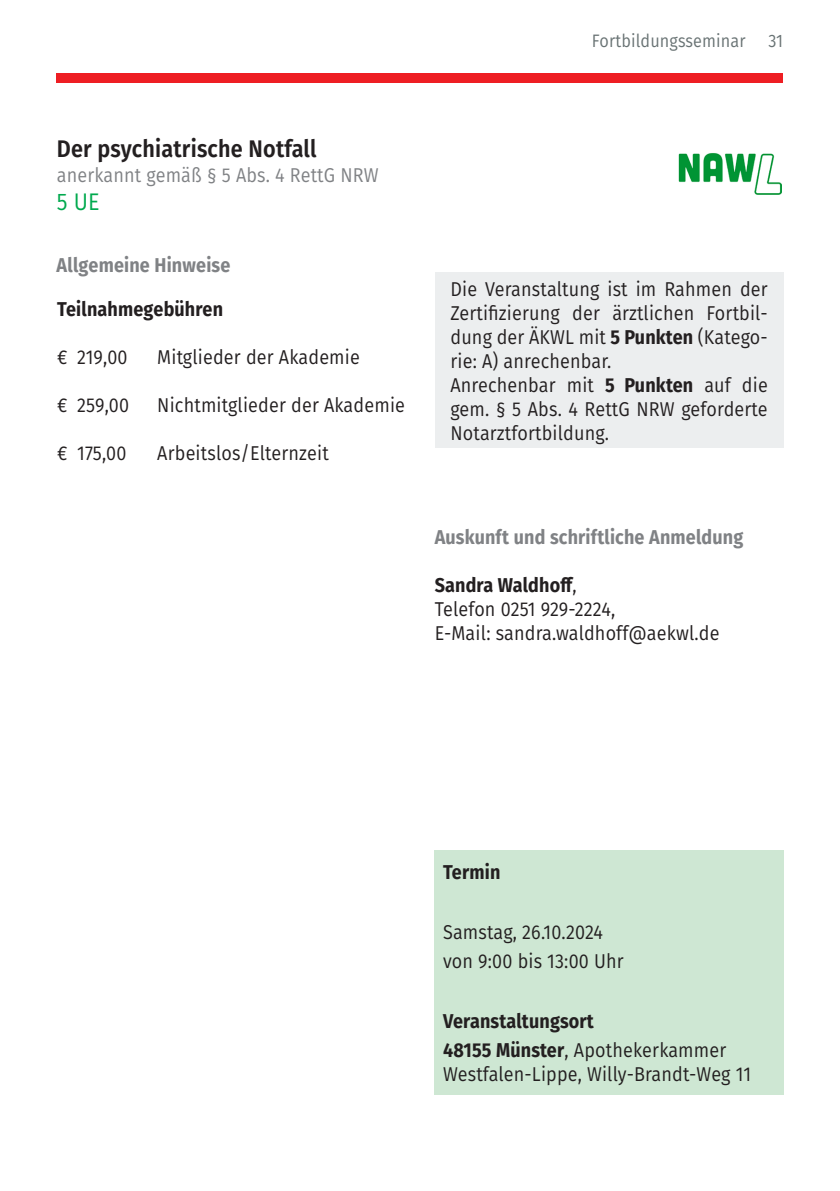
<style>
.page{position:relative;width:840px;height:1191px;background:#fff}
.page>*{position:absolute;margin:0;border:0;box-sizing:border-box;transform-origin:0 0}
.Sonstiges_12_pt{font:600 24px "Fira Sans";letter-spacing:.01em;color:#231f20;scale:.9 1}
.UE{font:24px "Fira Sans";color:#00a94e;scale:.9 1}
.Laufschrift_10_pt_Blocksatz{font:20px/24px "Fira Sans";letter-spacing:.01em;color:#231f20;text-align:justify;scale:.9 1}
.Termin_-_Grüner_Kasten{font:20px/24px "Fira Sans";letter-spacing:.01em;color:#231f20;scale:.9 1}
.Teilnahmegebühren{font:20px "Fira Sans";letter-spacing:.01em;color:#231f20;scale:.9 1}
.Laufschrift_10_pt_Blocksatz-2{font:700 20px "Fira Sans";letter-spacing:.01em;color:#808285;scale:.9 1}
.Laufschrift_10_pt_Blocksatz-3{font:20px "Fira Sans";letter-spacing:.01em;color:#808285;scale:.9 1}
.Termin_-_Grüner_Kasten-2{font:700 20px "Fira Sans";letter-spacing:.01em;color:#231f20;scale:.9 1}
.Teilnahmegebühren-2{font:700 20px "Fira Sans";letter-spacing:.01em;color:#231f20;scale:.9 1}
.Laufschrift_10_pt_Blocksatz-4{font:700 20px "Fira Sans";letter-spacing:.01em;color:#231f20;scale:.9 1}
.t1{font:18px "Fira Sans";letter-spacing:.01em;color:#697374;scale:.9 1}
.s1{font-weight:700}
.s2{font-weight:400}
</style>
<div class="page">
<div style="left:57px;top:73px;width:725px;height:9px;background:#ee1e23"></div>
<img style="left:678px;top:153px;width:103px;height:41px">
<div style="left:434px;top:849px;width:349px;height:245px;background:#cee7d3"></div>
<div style="left:434px;top:272px;width:349px;height:175px;background:#eceeef"></div>
<p class="t1" style="left:591px;top:27px;width:172px">Fortbildungsseminar</p>
<p class="t1" style="left:768px;top:27px;width:18px">31</p>
<p class="Sonstiges_12_pt" style="left:57px;top:129px;width:290px">Der psychiatrische Notfall</p>
<p class="Laufschrift_10_pt_Blocksatz-3" style="left:57px;top:160px;width:359px">anerkannt gemäß § 5 Abs. 4 RettG NRW</p>
<p class="UE" style="left:57px;top:184px;width:49px">5 UE</p>
<p class="Laufschrift_10_pt_Blocksatz-2" style="left:57px;top:249px;width:194px">Allgemeine Hinweise</p>
<p class="Teilnahmegebühren-2" style="left:57px;top:292px;width:186px">Teilnahmegebühren</p>
<p class="Teilnahmegebühren" style="left:57px;top:342px;width:80px">€ 219,00</p>
<p class="Teilnahmegebühren" style="left:157px;top:342px;width:226px">Mitglieder der Akademie</p>
<p class="Teilnahmegebühren" style="left:57px;top:390px;width:81px">€ 259,00</p>
<p class="Teilnahmegebühren" style="left:157px;top:390px;width:277px">Nichtmitglieder der Akademie</p>
<p class="Teilnahmegebühren" style="left:57px;top:438px;width:78px">€ 175,00</p>
<p class="Teilnahmegebühren" style="left:157px;top:438px;width:192px">Arbeitslos/Elternzeit</p>
<p class="Laufschrift_10_pt_Blocksatz" style="left:450px;top:277px;width:354px">Die Veranstaltung ist im Rahmen der Zertifizierung der ärztlichen Fortbil&shy;dung der ÄKWL mit <span class="s1">5 Punkten</span> (Katego&shy;rie: A) anrechenbar.</p>
<p class="Laufschrift_10_pt_Blocksatz" style="left:450px;top:373px;width:354px">Anrechenbar mit <span class="s1">5 Punkten</span> auf die gem. § 5 Abs. 4 RettG NRW geforderte Notarztfortbildung.</p>
<p class="Laufschrift_10_pt_Blocksatz-2" style="left:434px;top:520px;width:344px">Auskunft und schriftliche Anmeldung</p>
<p class="Laufschrift_10_pt_Blocksatz-4" style="left:434px;top:568px;width:159px">Sandra Waldhoff<span class="s2">,</span></p>
<p class="Laufschrift_10_pt_Blocksatz" style="left:434px;top:596px;width:202px">Telefon 0251 929-2224,</p>
<p class="Laufschrift_10_pt_Blocksatz" style="left:434px;top:620px;width:318px">E-Mail: sandra.waldhoff@aekwl.de</p>
<p class="Termin_-_Grüner_Kasten-2" style="left:443px;top:855px;width:65px">Termin</p>
<p class="Termin_-_Grüner_Kasten" style="left:443px;top:919px;width:179px">Samstag, 26.10.2024</p>
<p class="Termin_-_Grüner_Kasten" style="left:443px;top:949px;width:202px">von 9:00 bis 13:00 Uhr</p>
<p class="Termin_-_Grüner_Kasten-2" style="left:443px;top:1004px;width:169px">Veranstaltungsort</p>
<p class="Termin_-_Grüner_Kasten" style="left:443px;top:1038px;width:343px"><span class="s1">48155 Münster</span>, Apothekerkammer<br>Westfalen-Lippe, Willy-Brandt-Weg 11</p>
</div>
